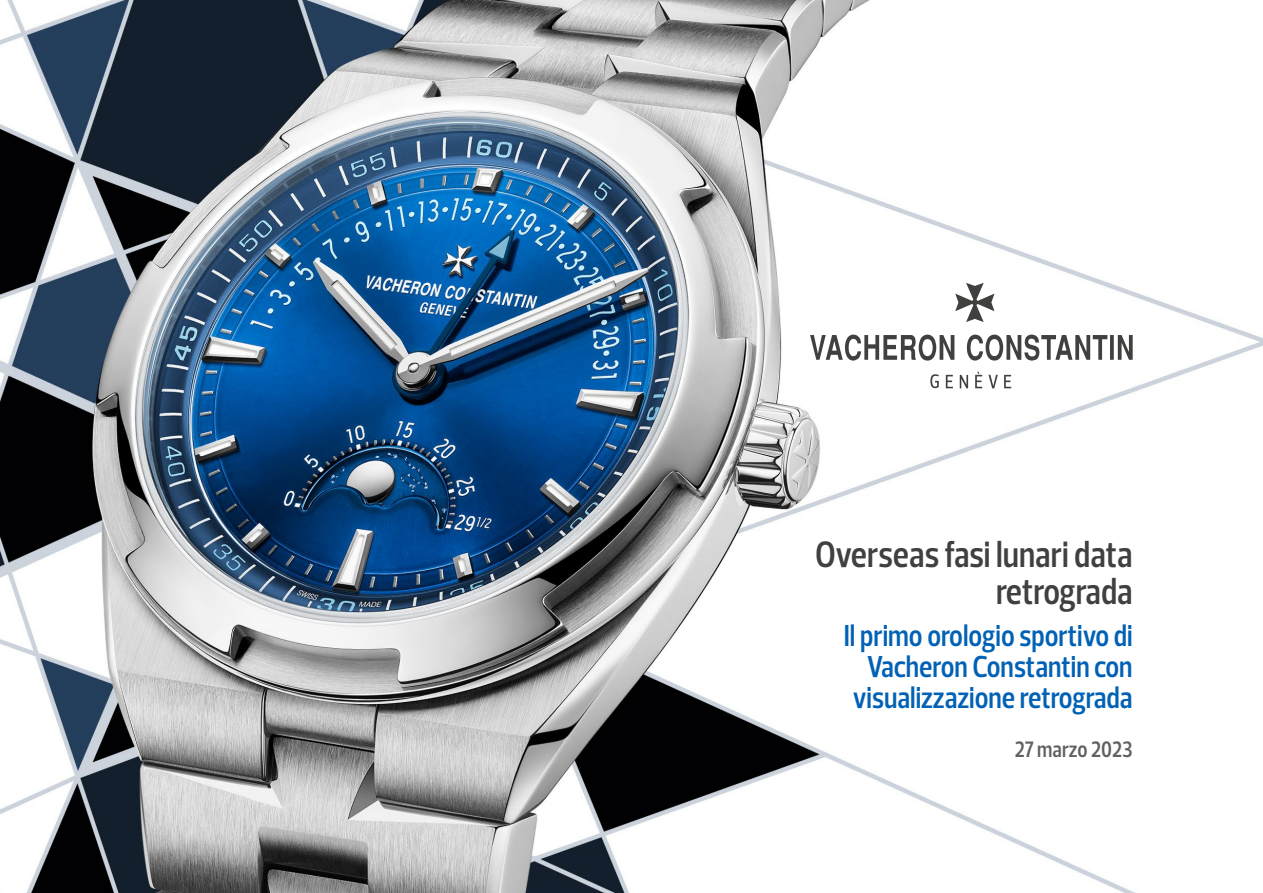
<style>
.page{position:relative;width:1263px;height:893px;background:#fff}
.page>*{position:absolute;margin:0;border:0;box-sizing:border-box;transform-origin:0 0}
.t1{font:600 37.35px/37px "Prelo Condensed";color:#40403f;text-align:right}
.t2{font:600 30.9px/30.9px "Prelo Condensed";color:#0161b5;text-align:center}
.t3{font:600 22.8px "Prelo Condensed";color:#606060}
</style>
<div class="page">
<img style="left:0;top:0;width:1263px;height:893px">
<svg style="left:810px;top:283px;width:323px;height:105px"></svg>
<p class="t1" style="left:815px;top:536px;width:319px">Overseas fasi lunari data retrograda</p>
<p class="t2" style="left:844px;top:621px;width:290px">Il primo orologio sportivo di</p>
<p class="t2" style="left:853px;top:652px;width:281px">Vacheron Constantin con visualizzazione retrograda</p>
<p class="t3" style="left:1015px;top:735px;width:119px">27 marzo 2023</p>
</div>
